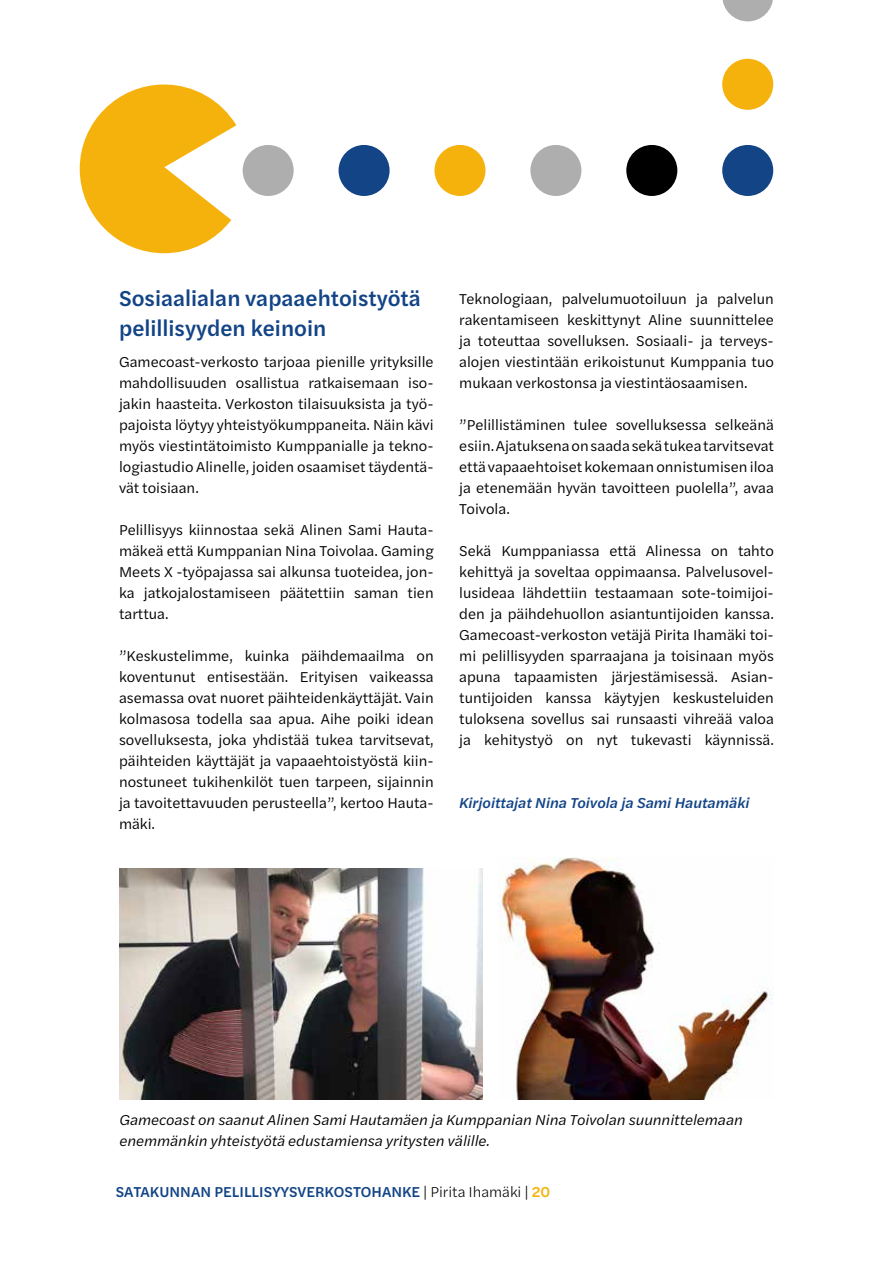
<style>
.page{position:relative;width:893px;height:1263px;background:#fff}
.page>*{position:absolute;margin:0;border:0;box-sizing:border-box;transform-origin:0 0}
.t1{font:500 22.5px/30px "Halyard Text";color:#124486}
.t2{font:15px/21px "Halyard Text";color:#000;text-align:justify}
.t3{font:italic 15px/21px "Halyard Text";color:#000}
.t4{font:500 15px "Halyard Text";color:#124486}
.t5{font:italic 500 15px "Halyard Text";color:#124486}
.s1{font-weight:300;color:#000}
.s2{color:#f5b20d}
</style>
<div class="page">
<img style="left:499px;top:858px;width:275px;height:241px">
<img style="left:119px;top:868px;width:364px;height:231px">
<svg style="left:80px;top:85px;width:156px;height:168px"></svg>
<div style="left:243px;top:145px;width:51px;height:51px;background:#aeaeae;border-radius:50%"></div>
<div style="left:339px;top:145px;width:51px;height:51px;background:#124486;border-radius:50%"></div>
<div style="left:434px;top:145px;width:51px;height:51px;background:#f5b20d;border-radius:50%"></div>
<div style="left:626px;top:145px;width:51px;height:51px;background:#000;border-radius:50%"></div>
<div style="left:722px;top:145px;width:51px;height:51px;background:#124486;border-radius:50%"></div>
<div style="left:530px;top:145px;width:51px;height:51px;background:#aeaeae;border-radius:50%"></div>
<div style="left:722px;top:59px;width:51px;height:51px;background:#f5b20d;border-radius:50%"></div>
<svg style="left:722px;top:0;width:51px;height:21px"></svg>
<h1 class="t1" style="left:119px;top:282px;width:303px">Sosiaalialan vapaaehtoistyötä pelillisyyden keinoin</h1>
<p class="t2" style="left:119px;top:350px;width:316px">Gamecoast-verkosto tarjoaa pienille yrityksille mahdollisuuden osallistua ratkaisemaan iso&shy;jakin haasteita. Verkoston tilaisuuksista ja työ&shy;pajoista löytyy yhteistyökumppaneita. Näin kävi myös viestintätoimisto Kumppanialle ja tekno&shy;logiastudio Alinelle, joiden osaamiset täydentä&shy;vät toisiaan.</p>
<p class="t2" style="left:119px;top:518px;width:316px;text-align:left">Pelillisyys kiinnostaa sekä Alinen Sami Hauta&shy;mäkeä että Kumppanian Nina Toivolaa. Gaming Meets X -työpajassa sai alkunsa tuoteidea, jon&shy;ka jatkojalostamiseen päätettiin saman tien tarttua.</p>
<p class="t2" style="left:119px;top:644px;width:316px">”Keskustelimme, kuinka päihdemaailma on koventunut entisestään. Erityisen vaikeassa asemassa ovat nuoret päihteidenkäyttäjät. Vain kolmasosa todella saa apua. Aihe poiki idean sovelluksesta, joka yhdistää tukea tarvitsevat, päihteiden käyttäjät ja vapaaehtoistyöstä kiin&shy;nostuneet tukihenkilöt tuen tarpeen, sijainnin ja tavoitettavuuden perusteella”, kertoo Hauta&shy;mäki.</p>
<p class="t2" style="left:459px;top:287px;width:316px">Teknologiaan, palvelumuotoiluun ja palvelun rakentamiseen keskittynyt Aline suunnittelee ja toteuttaa sovelluksen. Sosiaali- ja terveys&shy;alojen viestintään erikoistunut Kumppania tuo mukaan verkostonsa ja viestintäosaamisen.</p>
<p class="t2" style="left:459px;top:413px;width:316px">”Pelillistäminen tulee sovelluksessa selkeänä esiin. Ajatuksena on saada sekä tukea tarvitsevat että vapaaehtoiset kokemaan onnistumisen iloa ja etenemään hyvän tavoitteen puolella”, avaa Toivola.</p>
<p class="t2" style="left:459px;top:539px;width:316px">Sekä Kumppaniassa että Alinessa on tahto kehittyä ja soveltaa oppimaansa. Palvelusovel&shy;lusideaa lähdettiin testaamaan sote-toimijoi&shy;den ja päihdehuollon asiantuntijoiden kanssa.<br>Gamecoast-verkoston vetäjä Pirita Ihamäki toi&shy;mi pelillisyyden sparraajana ja toisinaan myös apuna tapaamisten järjestämisessä. Asian&shy;tuntijoiden kanssa käytyjen keskusteluiden tuloksena sovellus sai runsaasti vihreää valoa ja kehitystyö on nyt tukevasti käynnissä.</p>
<p class="t5" style="left:459px;top:792px;width:292px">Kirjoittajat Nina Toivola ja Sami Hautamäki</p>
<p class="t3" style="left:119px;top:1108px;width:625px">Gamecoast on saanut Alinen Sami Hautamäen ja Kumppanian Nina Toivolan suunnittelemaan enemmänkin yhteistyötä edustamiensa yritysten välille.</p>
<p class="t4" style="left:116px;top:1181px;width:436px">SATAKUNNAN PELILLISYYSVERKOSTOHANKE <span class="s1">| Pirita Ihamäki |</span> <span class="s2">20</span></p>
</div>
